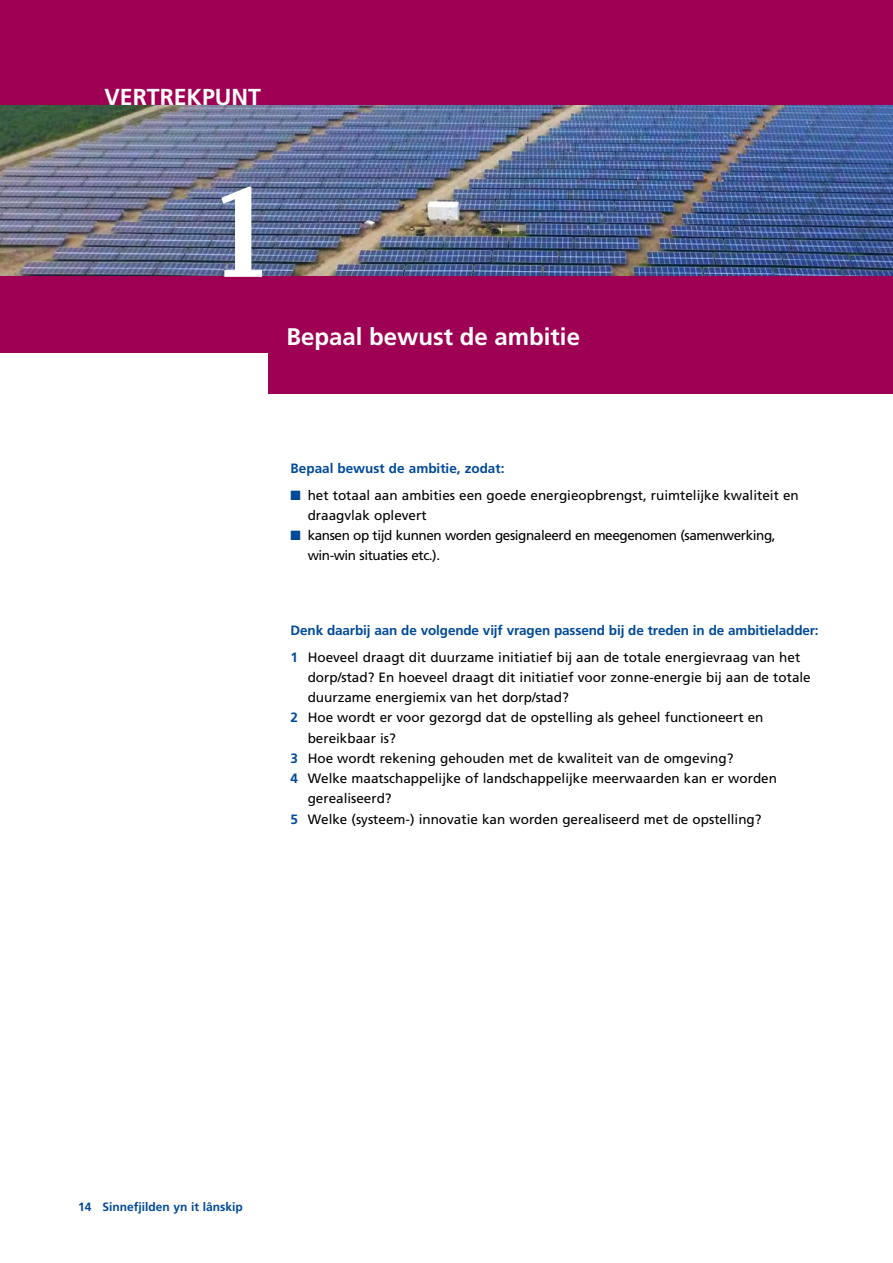
<style>
.page{position:relative;width:893px;height:1263px;background:#fff}
.page>*{position:absolute;margin:0;border:0;box-sizing:border-box;transform-origin:0 0}
.t1{font:700 147.45px "Joanna MT Std";color:#fff}
.t2{font:700 24px "Frutiger LT Std";color:#fff}
.t3{font:700 23.1px "Frutiger LT Std";color:#fff}
.t4{font:13.5px/20.2px "Frutiger LT Std";color:#000}
.t5{font:700 13.5px/26.2px "Frutiger LT Std";letter-spacing:-.01em;color:#004a9a}
.t6{font:13.5px/20.2px "Frutiger LT Std";letter-spacing:-.03em;color:#000}
.t7{font:700 12px "Frutiger LT Std";color:#004a9a}
.s1{color:#004a9a}
.s2{font-weight:400;color:#000}
.s3{font-weight:700;color:#004a9a}
</style>
<div class="page">
<div style="left:0;top:0;width:893px;height:393px;background:#9e0054"></div>
<img style="left:0;top:105px;width:893px;height:170px">
<div style="left:0;top:354px;width:268px;height:49px;background:#fff"></div>
<h3 class="t3" style="left:104px;top:83px;width:158px">VERTREKPUNT</h3>
<h1 class="t1" style="left:204px;top:153px;width:80px">1</h1>
<h2 class="t2" style="left:287px;top:323px;width:295px">Bepaal bewust de ambitie</h2>
<p class="t5" style="left:291px;top:456px;width:215px">Bepaal bewust de ambitie, zodat:</p>
<p class="t4" style="left:308px;top:485px;width:493px;text-indent:-17px"><span class="s1">■</span> het totaal aan ambities een goede energieopbrengst, ruimtelijke kwaliteit en draagvlak oplevert</p>
<p class="t6" style="left:308px;top:525px;width:469px;text-indent:-17px"><span class="s1">■</span> kansen op tijd kunnen worden gesignaleerd en meegenomen (samenwerking, win-win situaties etc.).</p>
<p class="t5" style="left:291px;top:618px;width:530px">Denk daarbij aan de volgende vijf vragen passend bij de treden in de ambitieladder:<br>1 <span class="s2">Hoeveel draagt dit duurzame initiatief bij aan de totale energievraag van het</span></p>
<p class="t4" style="left:308px;top:667px;width:505px">dorp/stad? En hoeveel draagt dit initiatief voor zonne-energie bij aan de totale</p>
<p class="t4" style="left:308px;top:687px;width:263px">duurzame energiemix van het dorp/stad?</p>
<p class="t4" style="left:291px;top:708px;width:474px"><span class="s3">2</span> Hoe wordt er voor gezorgd dat de opstelling als geheel functioneert en</p>
<p class="t4" style="left:308px;top:728px;width:90px">bereikbaar is?</p>
<p class="t4" style="left:291px;top:748px;width:444px"><span class="s3">3</span> Hoe wordt rekening gehouden met de kwaliteit van de omgeving?</p>
<p class="t4" style="left:291px;top:768px;width:488px"><span class="s3">4</span> Welke maatschappelijke of landschappelijke meerwaarden kan er worden</p>
<p class="t4" style="left:308px;top:789px;width:86px">gerealiseerd?</p>
<p class="t4" style="left:291px;top:809px;width:472px"><span class="s3">5</span> Welke (systeem-) innovatie kan worden gerealiseerd met de opstelling?</p>
<p class="t7" style="left:78px;top:1200px;width:166px">14 Sinnefjilden yn it lânskip</p>
</div>
